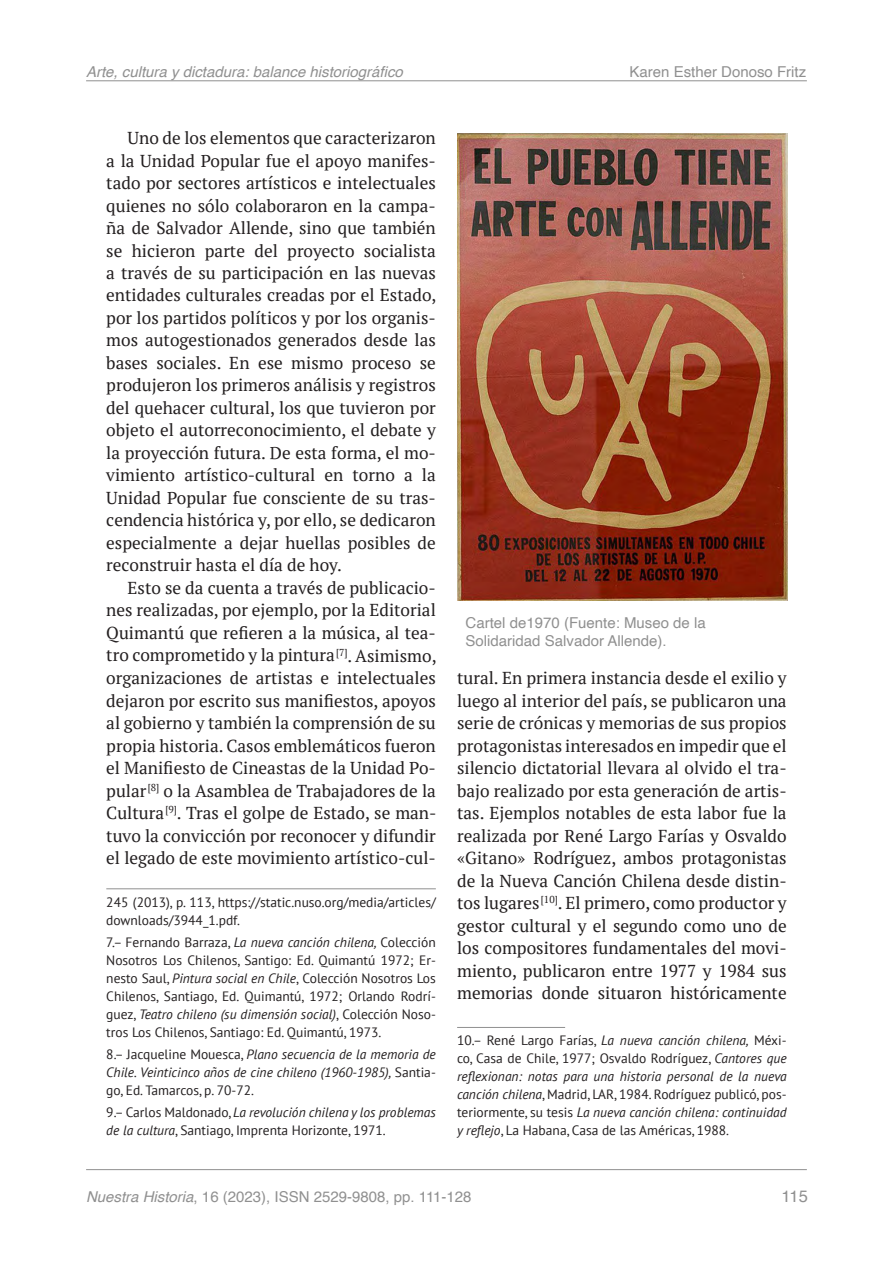
<style>
.page{position:relative;width:893px;height:1263px;background:#fff}
.page>*{position:absolute;margin:0;border:0;box-sizing:border-box;transform-origin:0 0}
.Texto_artículos{font:17.25px/22.5px "PT Serif";color:#231f20;text-align:justify}
.t1{font:16.5px "Helvetica";color:#909090}
.Pies_de_foto{font:15px/18px "Helvetica";color:#909090}
.t2{font:italic 15px "Helvetica";color:#909090}
.Notas_al_pie{font:13.5px/18px "PT Sans";color:#231f20;text-align:justify}
.Notas_al_pie-2{font:italic 13.5px/18px "PT Sans";color:#231f20;text-align:justify}
.s1{font-style:italic}
.s2{font-style:normal}
</style>
<div class="page">
<hr style="left:86px;top:81px;width:721px;height:1px;background:#909090">
<hr style="left:86px;top:1169px;width:721px;height:1px;background:#909090">
<hr style="left:457px;top:1027px;width:108px;height:1px;background:#909090">
<hr style="left:106px;top:888px;width:330px;height:1px;background:#909090">
<img style="left:457px;top:134px;width:330px;height:466px">
<p class="t2" style="left:86px;top:59px;width:318px">Arte, cultura y dictadura: balance historiográfico</p>
<p class="Pies_de_foto" style="left:629px;top:63px;width:178px">Karen Esther Donoso Fritz</p>
<p class="Texto_artículos" style="left:106px;top:126px;width:332px;text-indent:21px">Uno de los elementos que caracterizaron a la Unidad Popular fue el apoyo manifes&shy;tado por sectores artísticos e intelectuales quienes no sólo colaboraron en la campa&shy;ña de Salvador Allende, sino que también se hicieron parte del proyecto socialista a través de su participación en las nuevas entidades culturales creadas por el Estado, por los partidos políticos y por los organis&shy;mos autogestionados generados desde las bases sociales. En ese mismo proceso se produjeron los primeros análisis y registros del quehacer cultural, los que tuvieron por objeto el autorreconocimiento, el debate y la proyección futura. De esta forma, el mo&shy;vimiento artístico-cultural en torno a la Unidad Popular fue consciente de su tras&shy;cendencia histórica y, por ello, se dedicaron especialmente a dejar huellas posibles de reconstruir hasta el día de hoy.</p>
<p class="Texto_artículos" style="left:106px;top:576px;width:332px;text-indent:21px">Esto se da cuenta a través de publicacio&shy;nes realizadas, por ejemplo, por la Editorial Quimantú que refieren a la música, al tea&shy;tro comprometido y la pintura<sup>[7]</sup>. Asimismo, organizaciones de artistas e intelectuales dejaron por escrito sus manifiestos, apoyos al gobierno y también la comprensión de su propia historia. Casos emblemáticos fueron el Manifiesto de Cineastas de la Unidad Po&shy;pular<sup>[8]</sup> o la Asamblea de Trabajadores de la Cultura<sup>[9]</sup>. Tras el golpe de Estado, se man&shy;tuvo la convicción por reconocer y difundir el legado de este movimiento artístico-cul-</p>
<p class="Notas_al_pie" style="left:106px;top:893px;width:331px">245 (2013), p. 113, https://static.nuso.org/media/articles/ downloads/3944_1.pdf.</p>
<p class="Notas_al_pie" style="left:106px;top:933px;width:331px">7.– Fernando Barraza, <span class="s1">La nueva canción chilena,</span> Colección Nosotros Los Chilenos, Santigo: Ed. Quimantú 1972; Er&shy;nesto Saul, <span class="s1">Pintura social en Chile</span>, Colección Nosotros Los Chilenos, Santiago, Ed. Quimantú, 1972; Orlando Rodrí&shy;guez, <span class="s1">Teatro chileno (su dimensión social)</span>, Colección Noso&shy;tros Los Chilenos, Santiago: Ed. Quimantú, 1973.</p>
<p class="Notas_al_pie-2" style="left:106px;top:1045px;width:331px"><span class="s2">8.– Jacqueline Mouesca,</span> Plano secuencia de la memoria de Chile. Veinticinco años de cine chileno (1960-1985), <span class="s2">Santia&shy;go, Ed. Tamarcos, p. 70-72.</span></p>
<p class="Notas_al_pie" style="left:106px;top:1103px;width:331px">9.– Carlos Maldonado, <span class="s1">La revolución chilena y los problemas de la cultura</span>, Santiago, Imprenta Horizonte, 1971.</p>
<p class="Pies_de_foto" style="left:466px;top:614px;width:242px">Cartel de1970 (Fuente: Museo de la<br>Solidaridad Salvador Allende).</p>
<p class="Texto_artículos" style="left:457px;top:666px;width:331px">tural. En primera instancia desde el exilio y luego al interior del país, se publicaron una serie de crónicas y memorias de sus propios protagonistas interesados en impedir que el silencio dictatorial llevara al olvido el tra&shy;bajo realizado por esta generación de artis&shy;tas. Ejemplos notables de esta labor fue la realizada por René Largo Farías y Osvaldo «Gitano» Rodríguez, ambos protagonistas de la Nueva Canción Chilena desde distin&shy;tos lugares<sup>[10]</sup>. El primero, como productor y gestor cultural y el segundo como uno de los compositores fundamentales del movi&shy;miento, publicaron entre 1977 y 1984 sus memorias donde situaron históricamente</p>
<p class="Notas_al_pie" style="left:457px;top:1031px;width:331px">10.– René Largo Farías, <span class="s1">La nueva canción chilena,</span> Méxi&shy;co, Casa de Chile, 1977; Osvaldo Rodríguez, <span class="s1">Cantores que reflexionan: notas para una historia personal de la nueva canción chilena</span>, Madrid, LAR, 1984. Rodríguez publicó, pos&shy;teriormente, su tesis <span class="s1">La nueva canción chilena: continuidad y reflejo</span>, La Habana, Casa de las Américas, 1988.</p>
<p class="Pies_de_foto" style="left:86px;top:1188px;width:387px"><span class="s1">Nuestra Historia</span>, 16 (2023), ISSN 2529-9808, pp. 111-128</p>
<p class="t1" style="left:782px;top:1183px;width:28px">115</p>
</div>
